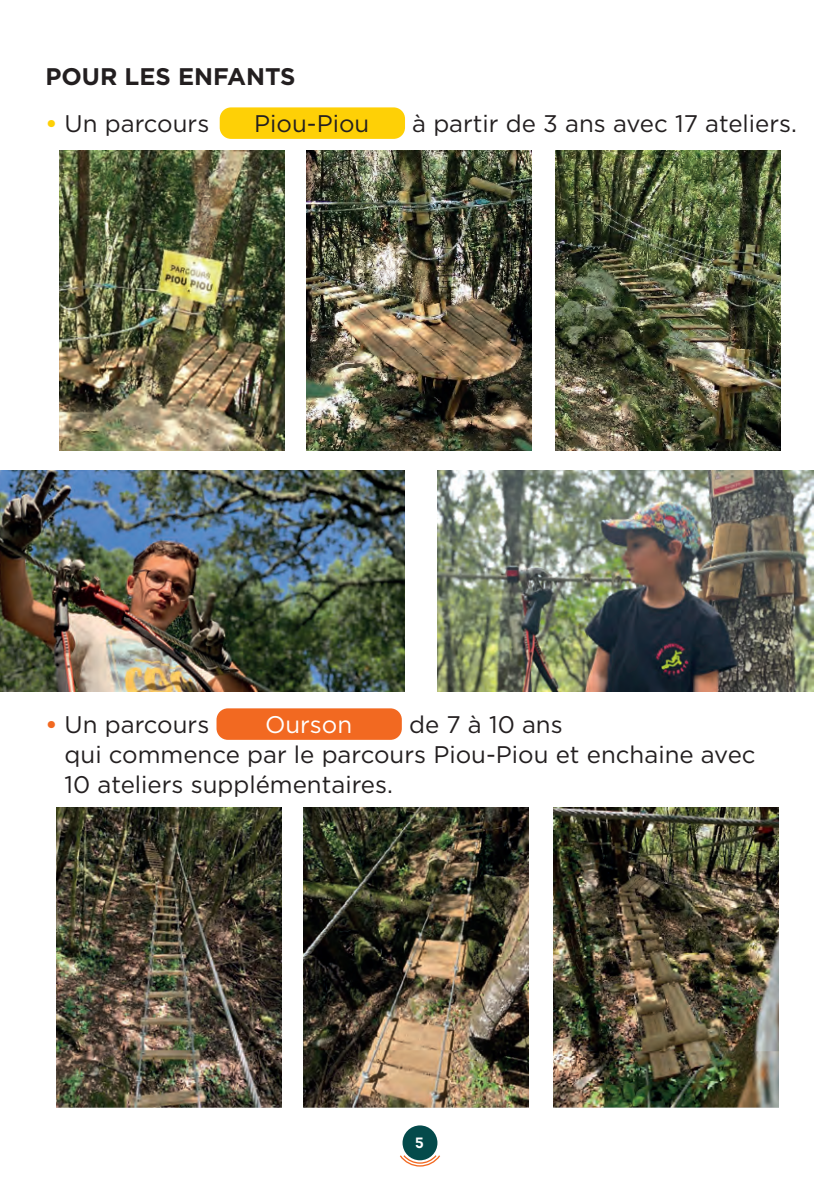
<style>
.page{position:relative;width:840px;height:1191px;background:#fff}
.page>*{position:absolute;margin:0;border:0;box-sizing:border-box;transform-origin:0 0}
.t1{font:24px/30px "Gotham";color:#231f20}
.t2{font:700 24px "Gotham";color:#231f20}
.t3{font:24px "Gotham";color:#fff}
.t4{font:700 15px "Intro";color:#fff}
.s1{font-weight:700;color:#fed006}
.s2{font-weight:700;color:#f26921}
</style>
<div class="page">
<img style="left:0;top:470px;width:404px;height:221px">
<img style="left:437px;top:470px;width:376px;height:221px">
<img style="left:57px;top:807px;width:224px;height:300px">
<img style="left:59px;top:150px;width:225px;height:301px">
<img style="left:553px;top:807px;width:225px;height:300px">
<img style="left:555px;top:150px;width:225px;height:301px">
<img style="left:303px;top:807px;width:225px;height:300px">
<img style="left:306px;top:150px;width:224px;height:301px">
<div style="left:219px;top:107px;width:186px;height:32px;background:#fed006;border-radius:11px"></div>
<div style="left:216px;top:708px;width:185px;height:32px;background:#f26921;border-radius:11px"></div>
<div style="left:402px;top:1125px;width:35px;height:35px;background:#044a4b;border-radius:50%"></div>
<svg style="left:400px;top:1155px;width:40px;height:11px"></svg>
<p class="t2" style="left:45px;top:60px;width:251px">POUR LES ENFANTS</p>
<p class="t1" style="left:45px;top:108px;width:165px"><span class="s1">•</span> Un parcours</p>
<p class="t1" style="left:254px;top:108px;width:117px">Piou-Piou</p>
<p class="t1" style="left:412px;top:108px;width:386px">à partir de 3 ans avec 17 ateliers.</p>
<p class="t1" style="left:65px;top:709px;width:692px;text-indent:344px">de 7 à 10 ans<br>qui commence par le parcours Piou-Piou et enchaine avec<br>10 ateliers supplémentaires.</p>
<p class="t1" style="left:45px;top:709px;width:165px"><span class="s2">•</span> Un parcours</p>
<p class="t3" style="left:265px;top:708px;width:89px">Ourson</p>
<p class="t4" style="left:415px;top:1133px;width:10px">5</p>
</div>
